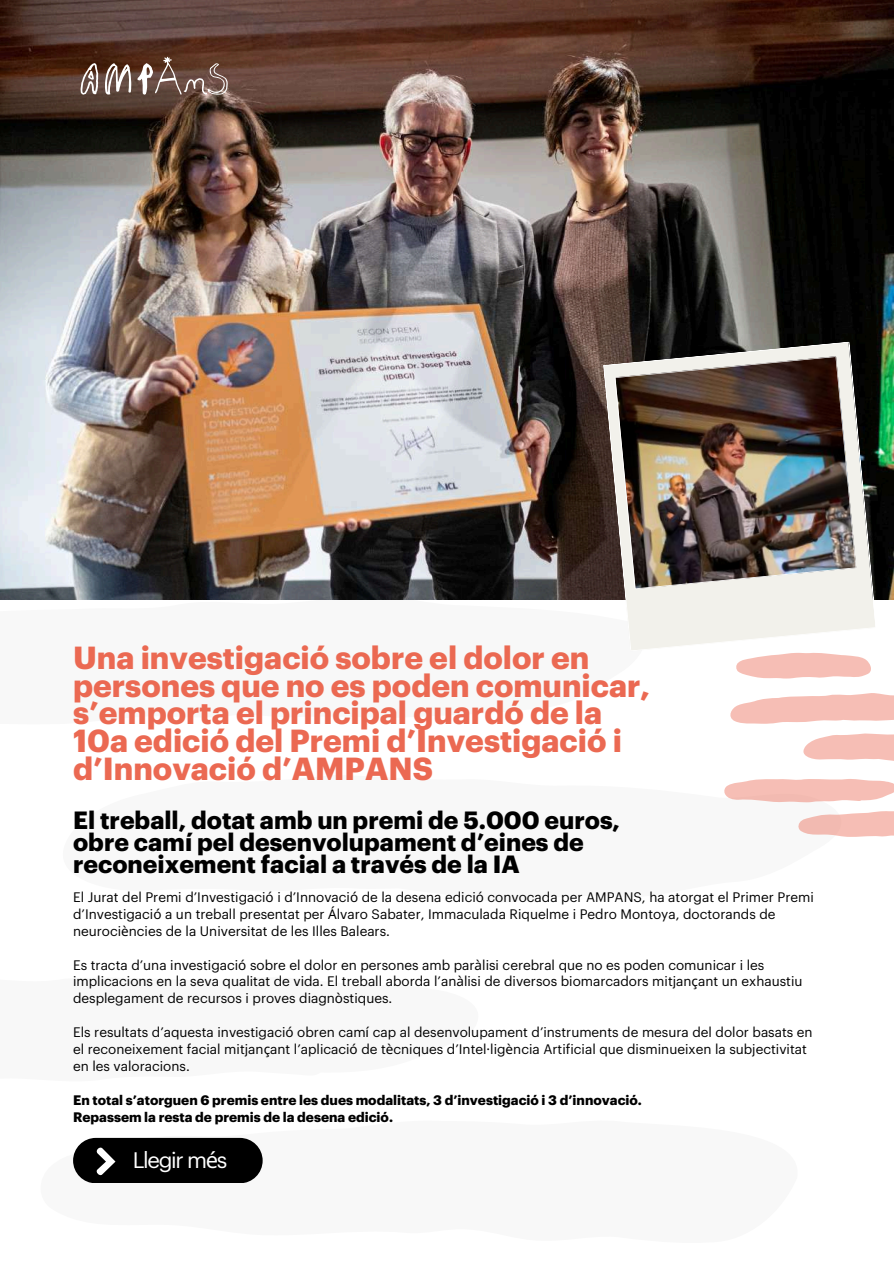
<style>
.page{position:relative;width:894px;height:1264px;background:#fff}
.page>*{position:absolute;margin:0;border:0;box-sizing:border-box;transform-origin:0 0}
.t1{font:700 31.2px/27.5px "Graphik";color:#eb6952}
.t2{font:700 24.45px/21.8px "Graphik";color:#000}
.t3{font:21.9px "Graphik Trial";letter-spacing:-.06em;color:#fff}
.t4{font:13.5px/16.8px "Graphik Trial";color:#000}
.t5{font:700 13.5px/16.8px "Graphik";color:#000}
.s1{font-family:"Noto Sans"}
</style>
<div class="page">
<img style="left:0;top:0;width:893px;height:600px">
<svg style="left:629px;top:627px;width:243px;height:23px;fill:#f2f1eb"></svg>
<img style="left:603px;top:341px;width:273px;height:286px">
<svg style="left:724px;top:652px;width:169px;height:185px"></svg>
<div style="left:73px;top:1137px;width:189px;height:45px;background:#000;border-radius:23px"></div>
<svg style="left:96px;top:1147px;width:19px;height:29px"></svg>
<svg style="left:105px;top:63px;width:26px;height:32px"></svg>
<svg style="left:80px;top:63px;width:18px;height:32px"></svg>
<svg style="left:137px;top:57px;width:91px;height:38px;background:#7d6156"></svg>
<h1 class="t1" style="left:73px;top:645px;width:578px">Una investigació sobre el dolor en persones que no es poden comunicar, s’emporta el principal guardó de la 10a edició del Premi d’Investigació i d’Innovació d’AMPANS</h1>
<h2 class="t2" style="left:73px;top:810px;width:548px">El treball, dotat amb un premi de 5.000 euros, obre camí pel desenvolupament d’eines de reconeixement facial a través de la IA</h2>
<p class="t4" style="left:73px;top:889px;width:742px">El Jurat del Premi d’Investigaci<span class="s1">ó</span> i d’Innovaci<span class="s1">ó</span> de la desena edici<span class="s1">ó</span> convocada per AMPANS, ha atorgat el Primer Premi d’Investigaci<span class="s1">ó</span> a un treball presentat per <span class="s1">Á</span>lvaro Sabater, Immaculada Riquelme i Pedro Montoya, doctorands de neuroci<span class="s1">è</span>ncies de la Universitat de les Illes Balears.</p>
<p class="t4" style="left:73px;top:957px;width:730px">Es tracta d’una investigaci<span class="s1">ó</span> sobre el dolor en persones amb par<span class="s1">à</span>lisi cerebral que no es poden comunicar i les implicacions en la seva qualitat de vida. El treball aborda l’an<span class="s1">à</span>lisi de diversos biomarcadors mitjan<span class="s1">ç</span>ant un exhaustiu desplegament de recursos i proves diagn<span class="s1">ò</span>stiques.</p>
<p class="t4" style="left:73px;top:1024px;width:740px">Els resultats d’aquesta investigaci<span class="s1">ó</span> obren cam<span class="s1">í</span> cap al desenvolupament d’instruments de mesura del dolor basats en el reconeixement facial mitjan<span class="s1">ç</span>ant l’aplicaci<span class="s1">ó</span> de t<span class="s1">è</span>cniques d’Intel<span class="s1">·</span>lig<span class="s1">è</span>ncia Artificial que disminueixen la subjectivitat en les valoracions.</p>
<p class="t5" style="left:73px;top:1091px;width:570px">En total s’atorguen 6 premis entre les dues modalitats, 3 d’investigació i 3 d’innovació.<br>Repassem la resta de premis de la desena edició.</p>
<h3 class="t3" style="left:133px;top:1150px;width:96px">Llegir m<span class="s1">é</span>s</h3>
</div>
